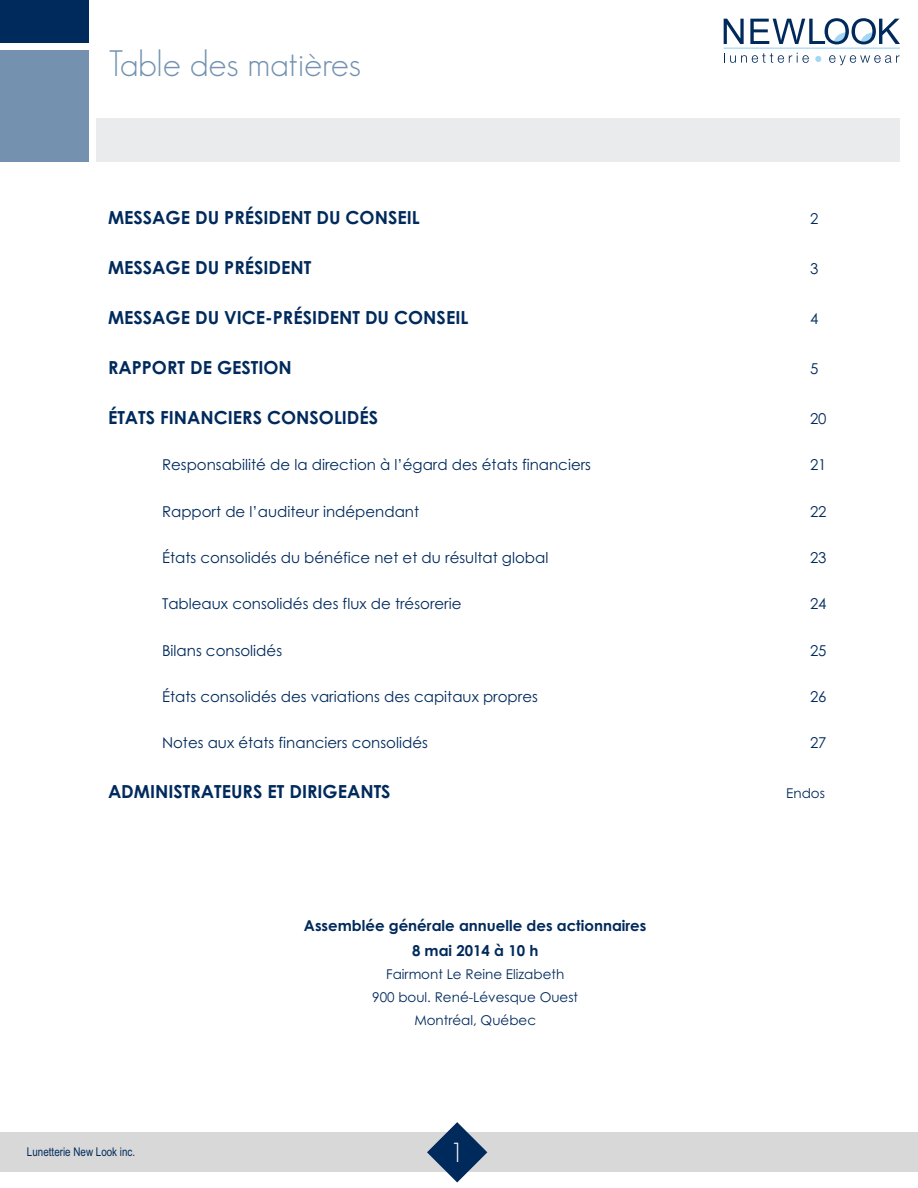
<style>
.page{position:relative;width:918px;height:1188px;background:#fff}
.page>*{position:absolute;margin:0;border:0;box-sizing:border-box;transform-origin:0 0}
.t1{font:300 36px "Geosans";color:#7392b1}
.t2{font:300 27px "Geosans";color:#fff}
.t3{font:700 18px "Century Gothic";color:#002a5c}
.t4{font:15px "Century Gothic";color:#002a5c}
.t5{font:700 15px/24.8px "Century Gothic";color:#002a5c;text-align:center}
.t6{font:13.5px/23px "Century Gothic";color:#002a5c;text-align:center}
.t7{font:12px "Arial Narrow";color:#002a5c}
</style>
<div class="page">
<div style="left:0;top:1133px;width:918px;height:39px;background:#d8d8d9"></div>
<div style="left:0;top:0;width:88px;height:43px;background:#002a5c"></div>
<svg style="left:427px;top:1122px;width:60px;height:60px"></svg>
<div style="left:0;top:50px;width:88px;height:112px;background:#7492b0"></div>
<div style="left:96px;top:118px;width:804px;height:43px;background:#eaebec"></div>
<svg style="left:724px;top:19px;width:20px;height:25px"></svg>
<svg style="left:750px;top:18px;width:150px;height:26px"></svg>
<svg style="left:724px;top:53px;width:85px;height:10px"></svg>
<svg style="left:815px;top:56px;width:6px;height:6px"></svg>
<svg style="left:829px;top:55px;width:71px;height:10px"></svg>
<hr style="left:724px;top:48px;width:176px;height:1px;background:#a4d7f4">
<h1 class="t1" style="left:108px;top:50px;width:254px">Table des matières</h1>
<p class="t3" style="left:108px;top:211px;width:313px">MESSAGE DU PRÉSIDENT DU CONSEIL</p>
<p class="t4" style="left:810px;top:213px;width:10px">2</p>
<p class="t3" style="left:108px;top:261px;width:205px">MESSAGE DU PRÉSIDENT</p>
<p class="t4" style="left:810px;top:263px;width:10px">3</p>
<p class="t3" style="left:108px;top:311px;width:362px">MESSAGE DU VICE-PRÉSIDENT DU CONSEIL</p>
<p class="t4" style="left:810px;top:313px;width:10px">4</p>
<p class="t3" style="left:108px;top:361px;width:185px">RAPPORT DE GESTION</p>
<p class="t4" style="left:810px;top:363px;width:10px">5</p>
<p class="t3" style="left:108px;top:411px;width:272px">ÉTATS FINANCIERS CONSOLIDÉS</p>
<p class="t4" style="left:810px;top:413px;width:18px">20</p>
<p class="t4" style="left:162px;top:459px;width:431px">Responsabilité de la direction à l’égard des états financiers</p>
<p class="t4" style="left:810px;top:459px;width:18px">21</p>
<p class="t4" style="left:162px;top:506px;width:259px">Rapport de l’auditeur indépendant</p>
<p class="t4" style="left:810px;top:506px;width:18px">22</p>
<p class="t4" style="left:162px;top:552px;width:388px">États consolidés du bénéfice net et du résultat global</p>
<p class="t4" style="left:810px;top:552px;width:18px">23</p>
<p class="t4" style="left:162px;top:598px;width:301px">Tableaux consolidés des flux de trésorerie</p>
<p class="t4" style="left:810px;top:598px;width:18px">24</p>
<p class="t4" style="left:162px;top:645px;width:122px">Bilans consolidés</p>
<p class="t4" style="left:810px;top:645px;width:18px">25</p>
<p class="t4" style="left:162px;top:691px;width:377px">États consolidés des variations des capitaux propres</p>
<p class="t4" style="left:810px;top:691px;width:18px">26</p>
<p class="t4" style="left:162px;top:737px;width:267px">Notes aux états financiers consolidés</p>
<p class="t4" style="left:810px;top:737px;width:18px">27</p>
<p class="t3" style="left:108px;top:785px;width:284px">ADMINISTRATEURS ET DIRIGEANTS</p>
<p class="t6" style="left:786px;top:783px;width:40px">Endos</p>
<p class="t5" style="left:304px;top:915px;width:344px">Assemblée générale annuelle des actionnaires<br>8 mai 2014 à 10 h</p>
<p class="t6" style="left:372px;top:964px;width:208px">Fairmont Le Reine Elizabeth<br>900 boul. René-Lévesque Ouest<br>Montréal, Québec</p>
<p class="t7" style="left:27px;top:1147px;width:110px">Lunetterie New Look inc.</p>
<h2 class="t2" style="left:449px;top:1142px;width:16px">1</h2>
</div>
